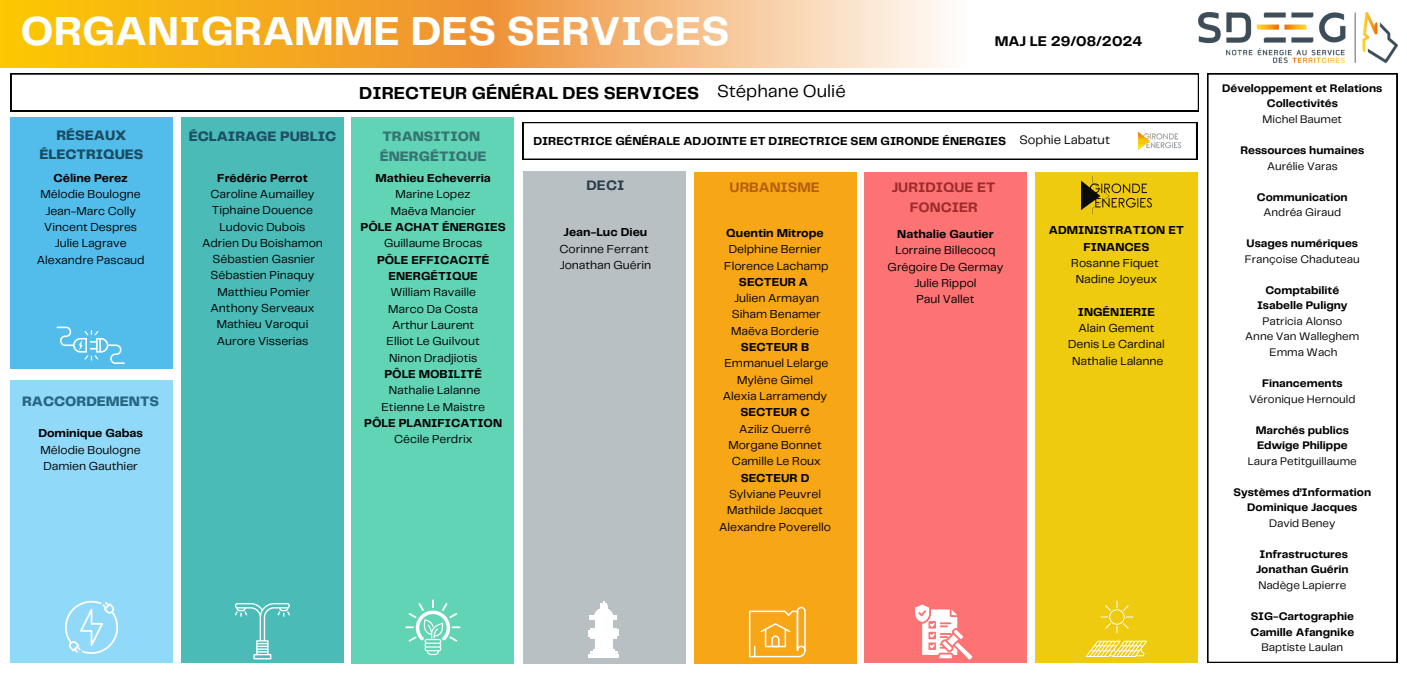
<style>
.page{position:relative;width:1407px;height:675px;background:#fff}
.page>*{position:absolute;margin:0;border:0;box-sizing:border-box;transform-origin:0 0}
.t1{font:700 42px "Telegraf";color:#fff}
.t2{font:700 18px "Telegraf";color:#000}
.t3{font:18px "Telegraf";color:#000}
.t4{font:700 14.55px "Telegraf";color:#000}
.t5{font:800 14.25px/19.6px "Telegraf";color:#357472}
.t6{font:800 14.25px "Telegraf";color:#1b4c62}
.t7{font:700 14.25px/19.6px "Telegraf";color:#9d2b2b;text-align:center}
.t8{font:800 14.25px "Telegraf";color:#1c5066}
.t9{font:800 14.25px "Telegraf";color:#266682}
.t10{font:700 14.25px "Telegraf";color:#b4600e}
.t11{font:700 14.25px "Telegraf";color:#283f49}
.t12{font:12.75px "Telegraf";color:#000}
.t13{font:12px/16.4px "Telegraf";color:#000;text-align:center}
.t14{font:700 12px/16.4px "Telegraf";color:#000;text-align:center}
.t15{font:700 11.4px/15.5px "Telegraf";color:#000;text-align:center}
.t16{font:11.4px "Telegraf";color:#000}
</style>
<div class="page">
<svg style="left:0;top:0;width:948px;height:68px;background:#f5b855"></svg>
<svg style="left:11px;top:74px;width:1187px;height:37px"></svg>
<svg style="left:523px;top:122px;width:673px;height:38px"></svg>
<img style="left:1198px;top:13px;width:198px;height:51px">
<img style="left:1138px;top:130px;width:42px;height:21px">
<div style="left:10px;top:117px;width:163px;height:252px;background:#52bdeb"></div>
<div style="left:11px;top:380px;width:162px;height:283px;background:#91d9f8"></div>
<svg style="left:65px;top:601px;width:53px;height:53px"></svg>
<div style="left:181px;top:117px;width:163px;height:546px;background:#4abbb7"></div>
<svg style="left:235px;top:603px;width:55px;height:56px"></svg>
<div style="left:693px;top:172px;width:163px;height:491px;background:#f7a615"></div>
<svg style="left:748px;top:607px;width:57px;height:50px"></svg>
<div style="left:864px;top:173px;width:162px;height:490px;background:#fd7272"></div>
<svg style="left:915px;top:605px;width:56px;height:55px"></svg>
<svg style="left:57px;top:327px;width:68px;height:37px"></svg>
<svg style="left:1207px;top:74px;width:189px;height:589px"></svg>
<div style="left:522px;top:171px;width:163px;height:492px;background:#b8c0c4"></div>
<svg style="left:617px;top:630px;width:2px;height:6px"></svg>
<div style="left:611px;top:628px;width:6px;height:10px;background:#fff"></div>
<svg style="left:588px;top:630px;width:2px;height:6px"></svg>
<div style="left:590px;top:628px;width:6px;height:10px;background:#fff"></div>
<div style="left:594px;top:608px;width:19px;height:16px;background:#fff;border-radius:50%"></div>
<div style="left:595px;top:618px;width:17px;height:34px;background:#fff"></div>
<hr style="left:589px;top:615px;width:28px;height:4px;background:#fff">
<hr style="left:593px;top:649px;width:21px;height:4px;background:#fff">
<hr style="left:590px;top:651px;width:27px;height:4px;background:#fff">
<svg style="left:600px;top:601px;width:7px;height:7px"></svg>
<hr style="left:588px;top:655px;width:31px;height:3px;background:#fff">
<div style="left:1035px;top:173px;width:162px;height:490px;background:#efcb0f"></div>
<img style="left:1081px;top:177px;width:70px;height:36px">
<svg style="left:1100px;top:601px;width:33px;height:32px"></svg>
<svg style="left:1085px;top:641px;width:61px;height:16px"></svg>
<div style="left:351px;top:117px;width:163px;height:546px;background:#61d4b5"></div>
<svg style="left:405px;top:600px;width:55px;height:55px"></svg>
<p class="t1" style="left:20px;top:14px;width:710px">ORGANIGRAMME DES SERVICES</p>
<h3 class="t2" style="left:359px;top:85px;width:341px">DIRECTEUR GÉNÉRAL DES SERVICES</h3>
<h4 class="t3" style="left:717px;top:83px;width:130px">Stéphane Oulié</h4>
<h2 class="t4" style="left:994px;top:35px;width:149px">MAJ LE 29/08/2024</h2>
<p class="t6" style="left:56px;top:129px;width:72px">RÉSEAUX</p>
<p class="t6" style="left:40px;top:149px;width:105px">ÉLECTRIQUES</p>
<p class="t14" style="left:54px;top:171px;width:76px">Céline Perez</p>
<p class="t13" style="left:41px;top:187px;width:102px">Mélodie Boulogne</p>
<p class="t13" style="left:45px;top:203px;width:92px">Jean-Marc Colly</p>
<h4 class="t13" style="left:44px;top:220px;width:94px">Vincent Despres</h4>
<p class="t13" style="left:55px;top:236px;width:73px">Julie Lagrave</p>
<p class="t13" style="left:37px;top:252px;width:109px">Alexandre Pascaud</p>
<p class="t9" style="left:22px;top:395px;width:138px">RACCORDEMENTS</p>
<p class="t14" style="left:38px;top:426px;width:106px">Dominique Gabas</p>
<p class="t13" style="left:41px;top:442px;width:102px">Mélodie Boulogne</p>
<h4 class="t13" style="left:43px;top:458px;width:96px">Damien Gauthier</h4>
<p class="t8" style="left:189px;top:130px;width:149px">ÉCLAIRAGE PUBLIC</p>
<p class="t14" style="left:217px;top:170px;width:92px">Frédéric Perrot</p>
<p class="t13" style="left:210px;top:186px;width:106px">Caroline Aumailley</p>
<p class="t13" style="left:212px;top:203px;width:103px">Tiphaine Douence</p>
<p class="t13" style="left:219px;top:219px;width:87px">Ludovic Dubois</p>
<p class="t13" style="left:202px;top:235px;width:122px">Adrien Du Boishamon</p>
<p class="t13" style="left:213px;top:252px;width:104px">Sébastien Gasnier</p>
<p class="t13" style="left:210px;top:268px;width:105px">Sébastien Pinaquy</p>
<p class="t13" style="left:217px;top:284px;width:94px">Matthieu Pomier</p>
<p class="t13" style="left:210px;top:301px;width:105px">Anthony Serveaux</p>
<p class="t13" style="left:217px;top:317px;width:93px">Mathieu Varoqui</p>
<p class="t13" style="left:217px;top:333px;width:93px">Aurore Visserias</p>
<p class="t5" style="left:380px;top:127px;width:108px">TRANSITION<br>ÉNERGÉTIQUE</p>
<p class="t14" style="left:375px;top:171px;width:117px">Mathieu Echeverria</p>
<p class="t13" style="left:395px;top:187px;width:77px">Marine Lopez</p>
<p class="t13" style="left:391px;top:203px;width:86px">Maëva Mancier</p>
<p class="t14" style="left:360px;top:220px;width:147px">PÔLE ACHAT ÉNERGIES</p>
<p class="t13" style="left:384px;top:236px;width:100px">Guillaume Brocas</p>
<p class="t14" style="left:377px;top:252px;width:114px">PÔLE EFFICACITÉ<br>ENERGÉTIQUE</p>
<p class="t13" style="left:390px;top:285px;width:87px">William Ravaille</p>
<p class="t13" style="left:388px;top:301px;width:91px">Marco Da Costa</p>
<p class="t13" style="left:392px;top:317px;width:84px">Arthur Laurent</p>
<p class="t13" style="left:386px;top:334px;width:95px">Elliot Le Guilvout</p>
<p class="t13" style="left:389px;top:350px;width:90px">Ninon Dradjiotis</p>
<p class="t14" style="left:384px;top:366px;width:99px">PÔLE MOBILITÉ</p>
<p class="t13" style="left:389px;top:383px;width:93px">Nathalie Lalanne</p>
<p class="t13" style="left:381px;top:399px;width:105px">Etienne Le Maistre</p>
<p class="t14" style="left:364px;top:415px;width:139px">PÔLE PLANIFICATION</p>
<p class="t13" style="left:394px;top:432px;width:80px">Cécile Perdrix</p>
<p class="t14" style="left:533px;top:134px;width:474px">DIRECTRICE GÉNÉRALE ADJOINTE ET DIRECTRICE SEM GIRONDE ÉNERGIES</p>
<p class="t12" style="left:1019px;top:134px;width:92px">Sophie Labatut</p>
<p class="t11" style="left:586px;top:179px;width:39px">DECI</p>
<p class="t14" style="left:563px;top:225px;width:85px">Jean-Luc Dieu</p>
<p class="t13" style="left:559px;top:241px;width:91px">Corinne Ferrant</p>
<p class="t13" style="left:559px;top:257px;width:93px">Jonathan Guérin</p>
<h4 class="t10" style="left:729px;top:181px;width:92px">URBANISME</h4>
<p class="t14" style="left:726px;top:225px;width:99px">Quentin Mitrope</p>
<p class="t13" style="left:728px;top:242px;width:94px">Delphine Bernier</p>
<p class="t13" style="left:724px;top:258px;width:106px">Florence Lachamp</p>
<p class="t14" style="left:739px;top:274px;width:71px">SECTEUR A</p>
<p class="t13" style="left:734px;top:291px;width:86px">Julien Armayan</p>
<p class="t13" style="left:732px;top:307px;width:90px">Siham Benamer</p>
<p class="t13" style="left:731px;top:323px;width:89px">Maëva Borderie</p>
<p class="t14" style="left:741px;top:340px;width:70px">SECTEUR B</p>
<p class="t13" style="left:724px;top:356px;width:105px">Emmanuel Lelarge</p>
<p class="t13" style="left:737px;top:372px;width:77px">Mylène Gimel</p>
<p class="t13" style="left:722px;top:388px;width:106px">Alexia Larramendy</p>
<p class="t14" style="left:740px;top:405px;width:71px">SECTEUR C</p>
<p class="t13" style="left:739px;top:421px;width:73px">Aziliz Querré</p>
<p class="t13" style="left:728px;top:437px;width:95px">Morgane Bonnet</p>
<p class="t13" style="left:732px;top:454px;width:90px">Camille Le Roux</p>
<p class="t14" style="left:740px;top:470px;width:70px">SECTEUR D</p>
<p class="t13" style="left:729px;top:486px;width:93px">Sylviane Peuvrel</p>
<p class="t13" style="left:727px;top:503px;width:97px">Mathilde Jacquet</p>
<h5 class="t13" style="left:719px;top:519px;width:114px">Alexandre Poverello</h5>
<p class="t7" style="left:891px;top:178px;width:105px">JURIDIQUE ET<br>FONCIER</p>
<h4 class="t14" style="left:897px;top:227px;width:98px">Nathalie Gautier</h4>
<p class="t13" style="left:895px;top:243px;width:101px">Lorraine Billecocq</p>
<p class="t13" style="left:887px;top:259px;width:117px">Grégoire De Germay</p>
<p class="t13" style="left:914px;top:275px;width:64px">Julie Rippol</p>
<p class="t13" style="left:916px;top:292px;width:60px">Paul Vallet</p>
<p class="t14" style="left:1048px;top:223px;width:136px">ADMINISTRATION ET<br>FINANCES</p>
<p class="t13" style="left:1071px;top:255px;width:89px">Rosanne Fiquet<br>Nadine Joyeux</p>
<p class="t14" style="left:1077px;top:304px;width:79px">INGÉNIERIE</p>
<p class="t13" style="left:1068px;top:321px;width:98px">Alain Gement<br>Denis Le Cardinal<br>Nathalie Lalanne</p>
<h4 class="t15" style="left:1222px;top:81px;width:162px">Développement et Relations<br>Collectivités</h4>
<p class="t16" style="left:1262px;top:114px;width:81px">Michel Baumet</p>
<p class="t15" style="left:1240px;top:143px;width:125px">Ressources humaines</p>
<p class="t16" style="left:1266px;top:161px;width:72px">Aurélie Varas</p>
<p class="t15" style="left:1256px;top:190px;width:92px">Communication</p>
<p class="t16" style="left:1263px;top:207px;width:79px">Andréa Giraud</p>
<p class="t15" style="left:1246px;top:236px;width:113px">Usages numériques</p>
<p class="t16" style="left:1244px;top:254px;width:116px">Françoise Chaduteau</p>
<p class="t15" style="left:1265px;top:283px;width:75px">Comptabilité</p>
<p class="t15" style="left:1256px;top:298px;width:92px">Isabelle Puligny</p>
<p class="t16" style="left:1262px;top:316px;width:81px">Patricia Alonso</p>
<p class="t16" style="left:1245px;top:332px;width:115px">Anne Van Walleghem</p>
<p class="t16" style="left:1269px;top:347px;width:69px">Emma Wach</p>
<p class="t15" style="left:1261px;top:376px;width:82px">Financements</p>
<p class="t16" style="left:1248px;top:394px;width:108px">Véronique Hernould</p>
<p class="t15" style="left:1255px;top:423px;width:95px">Marchés publics</p>
<p class="t15" style="left:1256px;top:438px;width:92px">Edwige Philippe</p>
<p class="t16" style="left:1247px;top:456px;width:110px">Laura Petitguillaume</p>
<p class="t15" style="left:1233px;top:485px;width:139px">Systèmes d’Information</p>
<p class="t15" style="left:1246px;top:500px;width:112px">Dominique Jacques</p>
<p class="t16" style="left:1268px;top:518px;width:68px">David Beney</p>
<h4 class="t15" style="left:1259px;top:547px;width:90px">Infrastructures</h4>
<p class="t15" style="left:1255px;top:563px;width:94px">Jonathan Guérin</p>
<p class="t16" style="left:1258px;top:580px;width:89px">Nadège Lapierre</p>
<p class="t15" style="left:1250px;top:609px;width:105px">SIG-Cartographie</p>
<p class="t15" style="left:1250px;top:625px;width:105px">Camille Afangnike</p>
<p class="t16" style="left:1261px;top:642px;width:83px">Baptiste Laulan</p>
</div>
